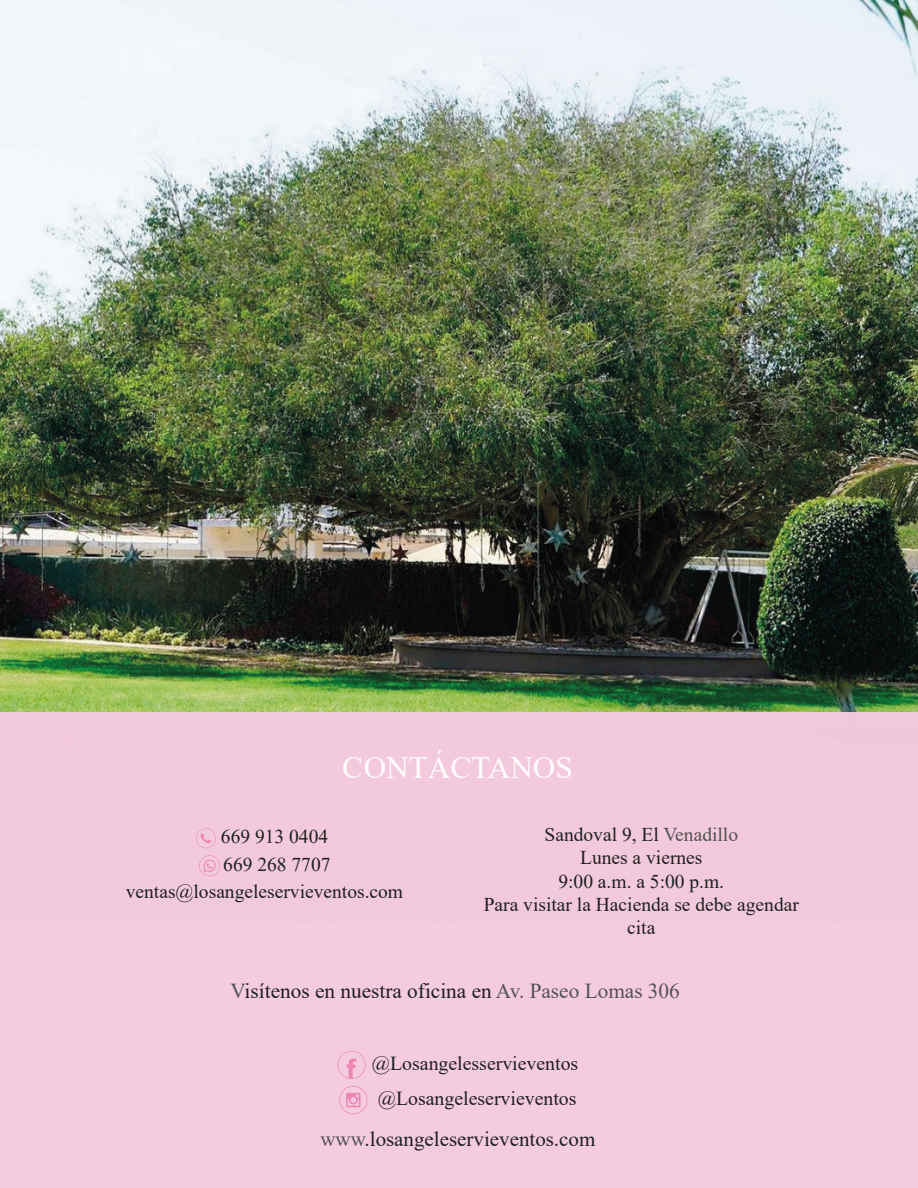
<style>
.page{position:relative;width:918px;height:1188px;background:#fff}
.page>*{position:absolute;margin:0;border:0;box-sizing:border-box;transform-origin:0 0}
.t1{font:31.2px "Times New Roman";color:#fff}
.t2{font:21.3px "Times New Roman";color:#1f2020}
.t3{font:21px "Times New Roman";color:#1f2020}
.t4{font:19.8px/35.2px "Times New Roman";color:#1f2020;text-align:center}
.t5{font:19.5px/23.4px "Times New Roman";color:#1f2020;text-align:center}
.s1{color:#525252}
</style>
<div class="page">
<img style="left:0;top:0;width:918px;height:712px">
<div style="left:0;top:712px;width:918px;height:476px;background:#f5cadf"></div>
<svg style="left:196px;top:828px;width:20px;height:20px"></svg>
<svg style="left:199px;top:855px;width:21px;height:21px"></svg>
<svg style="left:337px;top:1051px;width:29px;height:28px"></svg>
<svg style="left:339px;top:1086px;width:28px;height:28px"></svg>
<h1 class="t1" style="left:343px;top:745px;width:232px">CONTÁCTANOS</h1>
<p class="t5" style="left:221px;top:825px;width:109px">669 913 0404</p>
<p class="t5" style="left:223px;top:852px;width:109px">669 268 7707</p>
<p class="t5" style="left:126px;top:879px;width:279px">ventas@losangeleservieventos.com</p>
<p class="t5" style="left:484px;top:822px;width:317px">Sandoval 9, El <span class="s1">Venadillo<br></span>Lunes a viernes<br>9:00 a.m. a 5:00 p.m.<br>Para visitar la Hacienda se debe agendar cita</p>
<p class="t2" style="left:231px;top:976px;width:451px"><span class="s1">V</span>isítenos en nuestra oficina en <span class="s1">Av. Paseo Lomas 306</span></p>
<p class="t4" style="left:372px;top:1045px;width:208px">@Losangelesservieventos @Losangeleservieventos</p>
<p class="t3" style="left:320px;top:1124px;width:276px"><span class="s1">www</span>.losangeleservieventos.com</p>
</div>
